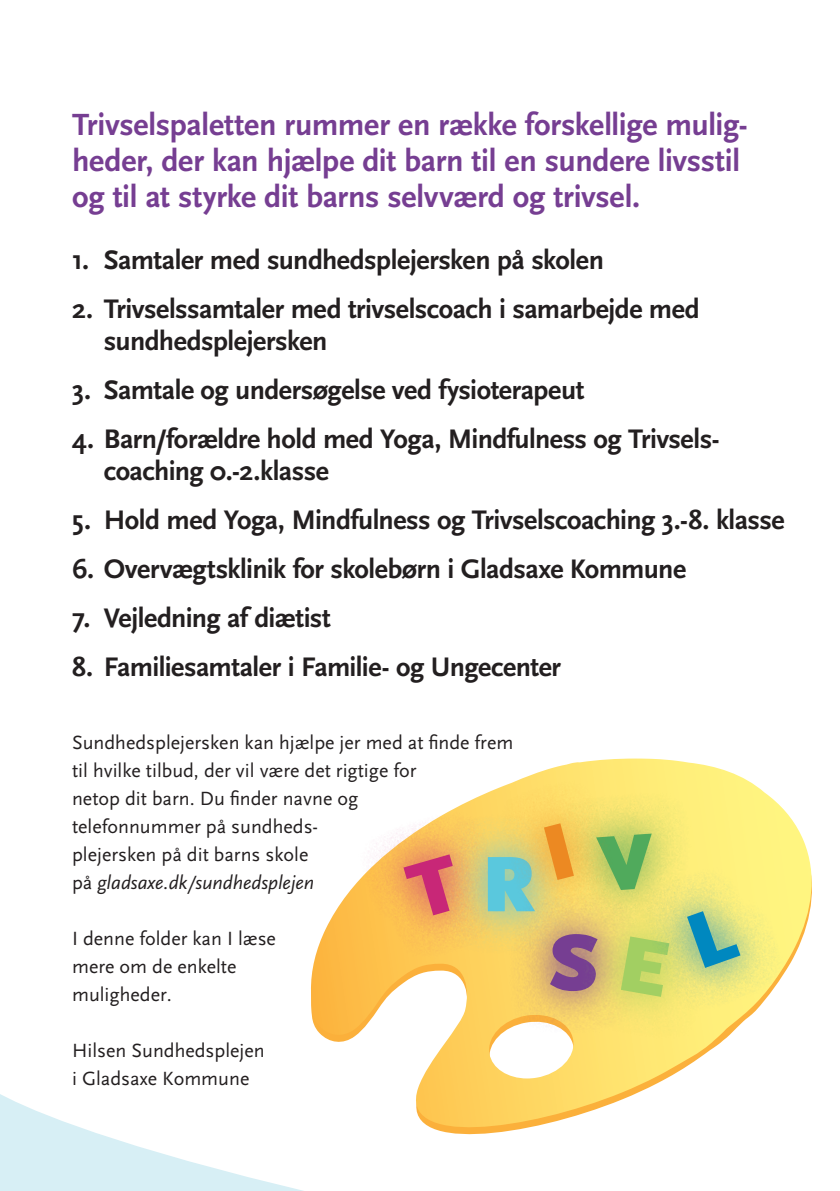
<style>
.page{position:relative;width:840px;height:1191px;background:#fff}
.page>*{position:absolute;margin:0;border:0;box-sizing:border-box;transform-origin:0 0}
.t1{font:900 82px "Scala Sans";color:#5ac8dd}
.t2{font:900 82px "Scala Sans";color:#763e92}
.t3{font:700 32px/36px "Scala Sans";letter-spacing:-.01em;color:#763e92}
.t4{font:700 28px/32px "Scala Sans";letter-spacing:-.02em;color:#231f20}
.t5{font:20px/28px "Scala Sans";color:#231f20}
.s1{font-style:italic}
</style>
<div class="page">
<svg style="left:0;top:1094px;width:304px;height:97px"></svg>
<svg style="left:311px;top:758px;width:501px;height:377px"></svg>
<svg style="left:349px;top:770px;width:446px;height:277px"></svg>
<p class="t3" style="left:72px;top:107px;width:676px">Trivselspaletten rummer en række forskellige mulig&shy;heder, der kan hjælpe dit barn til en sundere livsstil og til at styrke dit barns selvværd og trivsel.</p>
<p class="t4" style="left:72px;top:245px;width:533px">1. Samtaler med sundhedsplejersken på skolen</p>
<p class="t4" style="left:104px;top:294px;width:597px;text-indent:-32px">2. Trivselssamtaler med trivselscoach i samarbejde med sundhedsplejersken</p>
<p class="t4" style="left:72px;top:375px;width:513px">3. Samtale og undersøgelse ved fysioterapeut</p>
<p class="t4" style="left:104px;top:424px;width:617px;text-indent:-32px">4. Barn/forældre hold med Yoga, Mindfulness og Trivsels&shy;coaching 0.-2.klasse</p>
<p class="t4" style="left:72px;top:505px;width:713px">5. Hold med Yoga, Mindfulness og Trivselscoaching 3.-8. klasse</p>
<p class="t4" style="left:72px;top:554px;width:615px">6. Overvægtsklinik for skolebørn i Gladsaxe Kommune</p>
<p class="t4" style="left:72px;top:603px;width:260px">7. Vejledning af diætist</p>
<p class="t4" style="left:72px;top:652px;width:490px">8. Familiesamtaler i Familie- og Ungecenter</p>
<p class="t5" style="left:72px;top:729px;width:442px">Sundhedsplejersken kan hjælpe jer med at finde frem til hvilke tilbud, der vil være det rigtige for<br>netop dit barn. Du finder navne og<br>telefonnummer på sundheds-<br>plejersken på dit barns skole<br>på <span class="s1">gladsaxe.dk/sundhedsplejen</span></p>
<p class="t5" style="left:72px;top:925px;width:205px">I denne folder kan I læse mere om de enkelte muligheder.</p>
<p class="t5" style="left:72px;top:1037px;width:194px">Hilsen Sundhedsplejen i Gladsaxe Kommune</p>
<h1 class="t1" style="left:481px;top:835px;width:55px">R</h1>
<h1 class="t2" style="left:549px;top:914px;width:50px">S</h1>
</div>
